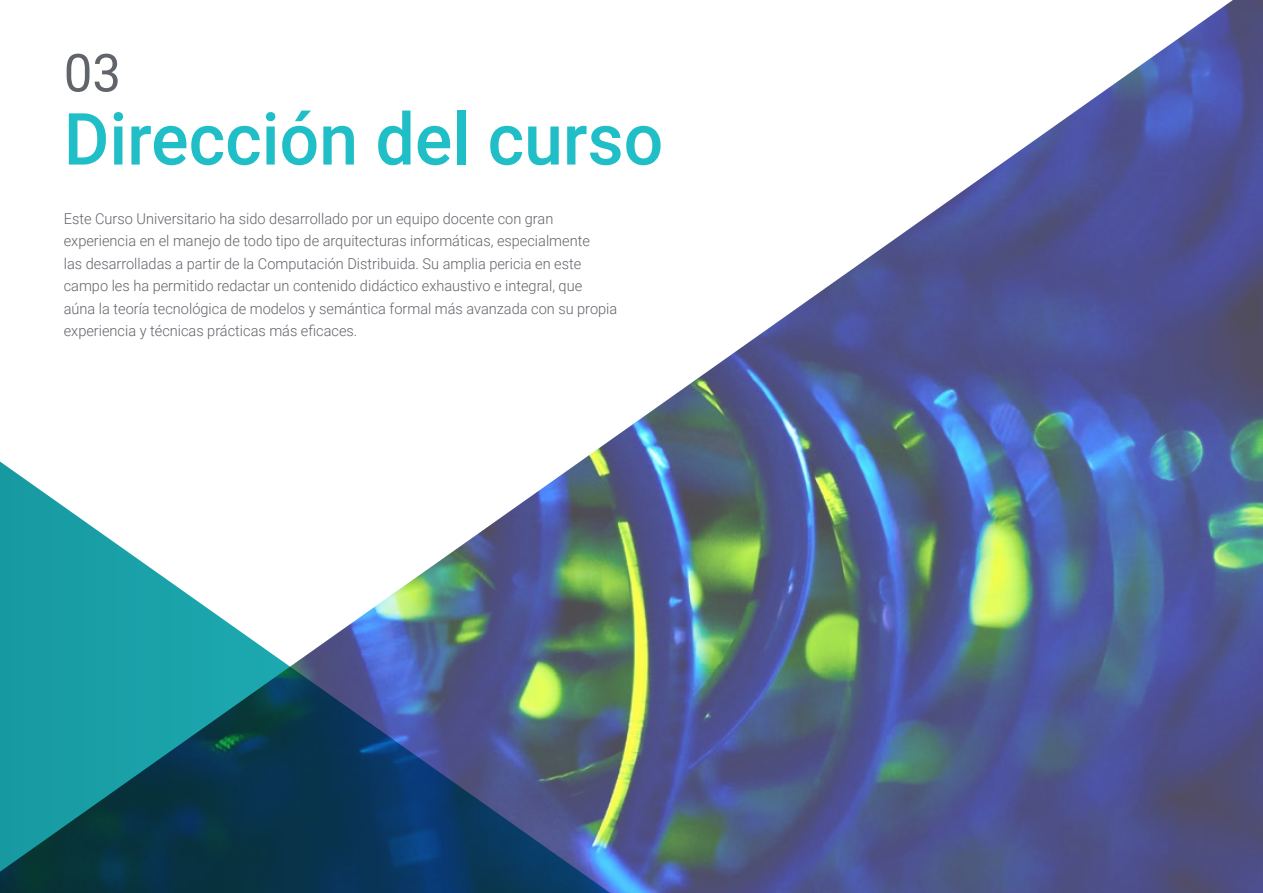
<style>
.page{position:relative;width:1263px;height:893px;background:#fff}
.page>*{position:absolute;margin:0;border:0;box-sizing:border-box;transform-origin:0 0}
.t1{font:500 72px "Roboto";color:#20bec6}
.t2{font:52.5px "Roboto";color:#61646a}
.t3{font:300 15px/22.5px "Roboto";color:#61646a}
</style>
<div class="page">
<img style="left:602px;top:0;width:661px;height:893px">
<svg style="left:0;top:446px;width:640px;height:447px"></svg>
<h2 class="t2" style="left:64px;top:36px;width:59px">03</h2>
<h1 class="t1" style="left:64px;top:89px;width:601px">Dirección del curso</h1>
<p class="t3" style="left:64px;top:207px;width:555px">Este Curso Universitario ha sido desarrollado por un equipo docente con gran experiencia en el manejo de todo tipo de arquitecturas informáticas, especialmente<br>las desarrolladas a partir de la Computación Distribuida. Su amplia pericia en este campo les ha permitido redactar un contenido didáctico exhaustivo e integral, que aúna la teoría tecnológica de modelos y semántica formal más avanzada con su propia experiencia y técnicas prácticas más eficaces.</p>
</div>
